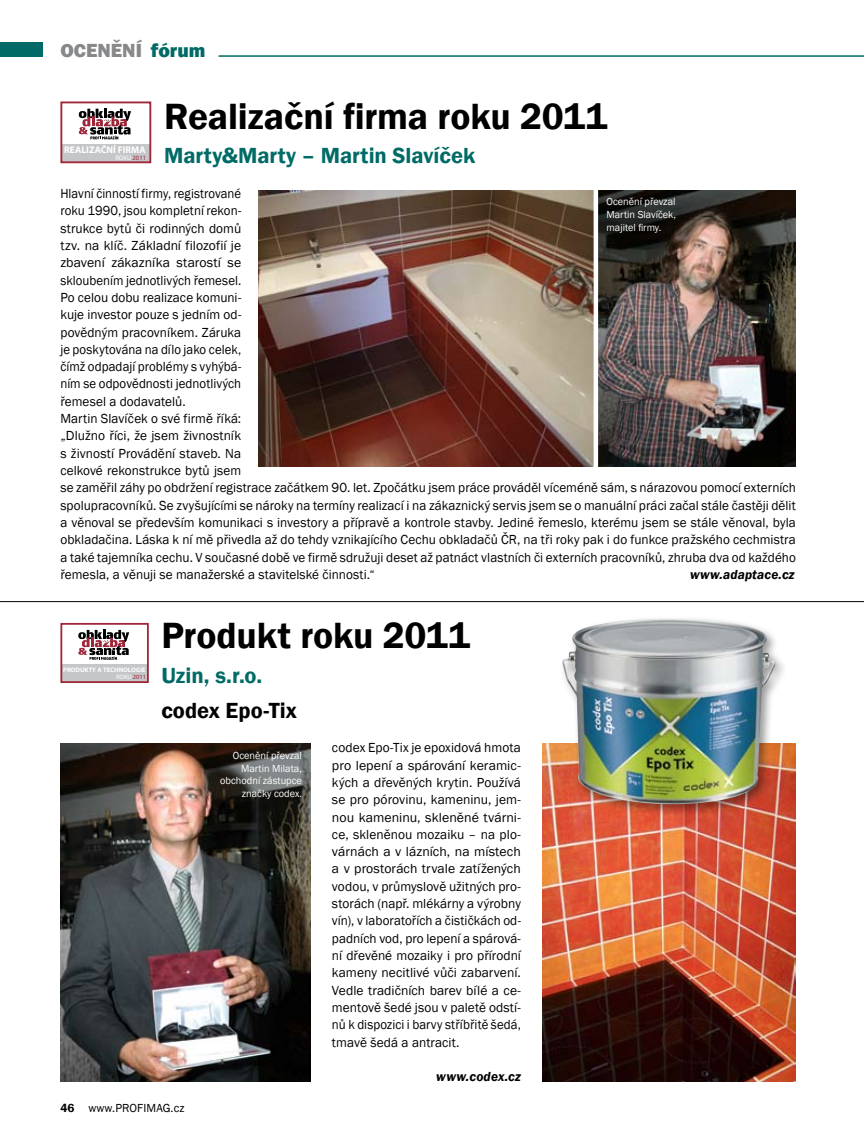
<style>
.page{position:relative;width:864px;height:1136px;background:#fff}
.page>*{position:absolute;margin:0;border:0;box-sizing:border-box;transform-origin:0 0}
.t1{font:600 37.5px "Franklin Gothic";letter-spacing:-.005em;color:#000}
.t2{font:600 22.5px "Franklin Gothic";color:#006b66}
.t3{font:600 22.5px "Franklin Gothic";color:#000}
.t4{font:800 19.5px "Franklin Gothic";color:#87888a}
.t5{font:13.5px/17.2px "Franklin Gothic";letter-spacing:.005em;color:#000;scale:.94 1}
.t6{font:13.5px/17.2px "Franklin Gothic";letter-spacing:.005em;color:#000;text-align:justify}
.t7{font:italic 600 13.5px "Franklin Gothic";letter-spacing:.015em;color:#000}
.t8{font:12px "Franklin Gothic";letter-spacing:.01em;color:#000}
.t9{font:10.5px/12.6px "Franklin Gothic";color:#fff;text-align:justify}
.t10{font:700 9.6px "Myriad Pro";color:#fff}
.t11{font:700 6.6px "Myriad Pro";color:#fff}
.t12{font:6.6px "Myriad Pro";color:#fff}
.t13{font:6.3px "Myriad Pro";color:#fff}
.s1{color:#006b66}
.s2{color:#a0273a}
.s3{font-weight:600}
</style>
<div class="page">
<div style="left:0;top:43px;width:43px;height:14px;background:#006b66"></div>
<hr style="left:218px;top:55px;width:645px;height:2px;background:#006b66">
<hr style="left:0;top:601px;width:863px;height:1px;background:#000">
<div style="left:62px;top:144px;width:88px;height:18px;background:#c5c6c8"></div>
<div style="left:60px;top:101px;width:91px;height:62px;border:2px solid #a0273a"></div>
<svg style="left:79px;top:109px;width:52px;height:30px"></svg>
<img style="left:598px;top:190px;width:197px;height:276px">
<img style="left:258px;top:190px;width:335px;height:276px">
<div style="left:61px;top:664px;width:86px;height:17px;background:#c5c6c8"></div>
<div style="left:60px;top:623px;width:88px;height:59px;border:2px solid #a0273a"></div>
<svg style="left:78px;top:630px;width:51px;height:29px"></svg>
<img style="left:60px;top:743px;width:250px;height:338px">
<img style="left:542px;top:743px;width:253px;height:338px">
<div style="left:558px;top:614px;width:229px;height:202px;background:#000;opacity:.4"></div>
<img style="left:562px;top:618px;width:214px;height:187px">
<h3 class="t4" style="left:60px;top:38px;width:146px">OCENĚNÍ <span class="s1">FÓRUM</span></h3>
<h1 class="t1" style="left:164px;top:93px;width:444px">Realizační firma roku 2011</h1>
<h2 class="t2" style="left:164px;top:142px;width:313px">Marty&amp;Marty – Martin Slavíček</h2>
<p class="t5" style="left:60px;top:185px;width:783px">Hlavní činností firmy, registrované<br>roku 1990, jsou kompletní rekon-<br>strukce bytů či rodinných domů<br>tzv. na klíč. Základní filozofií je<br>zbavení zákazníka starostí se<br>skloubením jednotlivých řemesel.<br>Po celou dobu realizace komuni-<br>kuje investor pouze s jedním od-<br>povědným pracovníkem. Záruka<br>je poskytována na dílo jako celek,<br>čímž odpadají problémy s vyhýbá-<br>ním se odpovědnosti jednotlivých<br>řemesel a dodavatelů.<br>Martin Slavíček o své firmě říká:<br>„Dlužno říci, že jsem živnostník<br>s živností Provádění staveb. Na<br>celkové rekonstrukce bytů jsem<br>se zaměřil záhy po obdržení registrace začátkem 90. let. Zpočátku jsem práce prováděl víceméně sám, s nárazovou pomocí externích spolupracovníků. Se zvyšujícími se nároky na termíny realizací i na zákaznický servis jsem se o manuální práci začal stále častěji dělit a věnoval se především komunikaci s investory a přípravě a kontrole stavby. Jediné řemeslo, kterému jsem se stále věnoval, byla obkladačina. Láska k ní mě přivedla až do tehdy vznikajícího Cechu obkladačů ČR, na tři roky pak i do funkce pražského cechmistra a také tajemníka cechu. V současné době ve firmě sdružuji deset až patnáct vlastních či externích pracovníků, zhruba dva od každého řemesla, a věnuji se manažerské a stavitelské činnosti.“</p>
<p class="t10" style="left:64px;top:144px;width:83px">REALIZAČNÍ FIRMA</p>
<p class="t12" style="left:115px;top:153px;width:32px">ROKU <span class="s2">2011</span></p>
<p class="t9" style="left:606px;top:196px;width:71px">Ocenění převzal Martin Slavíček, majitel firmy.</p>
<p class="t7" style="left:689px;top:565px;width:106px">www.adaptace.cz</p>
<p class="t11" style="left:63px;top:665px;width:84px">PRODUKTY A TECHNOLOGIE</p>
<p class="t13" style="left:116px;top:672px;width:31px">ROKU <span class="s2">2011</span></p>
<h1 class="t1" style="left:161px;top:612px;width:310px">Produkt roku 2011</h1>
<h2 class="t2" style="left:161px;top:661px;width:102px">Uzin, s.r.o.</h2>
<h2 class="t3" style="left:161px;top:696px;width:137px">codex Epo-Tix</h2>
<p class="t6" style="left:332px;top:739px;width:190px">codex Epo-Tix je epoxidová hmota pro lepení a spárování keramic&shy;kých a dřevěných krytin. Používá se pro pórovinu, kameninu, jem&shy;nou kameninu, skleněné tvárni&shy;ce, skleněnou mozaiku – na plo&shy;várnách a v lázních, na místech a v prostorách trvale zatížených vodou, v průmyslově užitných pro&shy;storách (např. mlékárny a výrobny vín), v laboratořích a čističkách od&shy;padních vod, pro lepení a spárová&shy;ní dřevěné mozaiky i pro přírodní kameny necitlivé vůči zabarvení.<br>Vedle tradičních barev bílé a ce&shy;mentově šedé jsou v paletě odstí&shy;nů k dispozici i barvy stříbřitě šedá, tmavě šedá a antracit.</p>
<p class="t7" style="left:436px;top:1067px;width:86px">www.codex.cz</p>
<p class="t9" style="left:220px;top:749px;width:83px;text-align:right">Ocenění převzal<br>Martin Milata, obchodní zástupce značky codex.</p>
<p class="t8" style="left:60px;top:1100px;width:125px"><span class="s3">46</span> www.PROFIMAG.cz</p>
</div>
